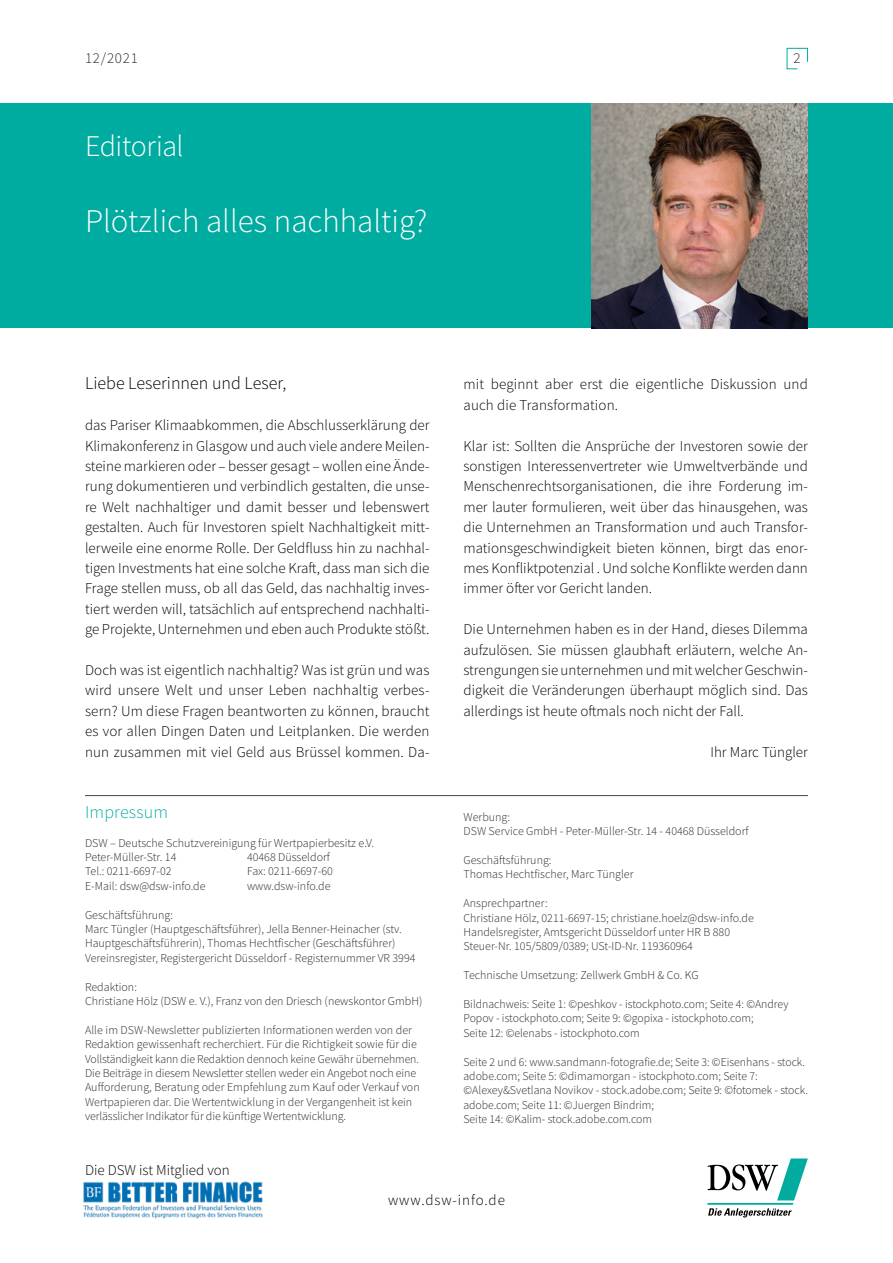
<style>
.page{position:relative;width:893px;height:1263px;background:#fff}
.page>*{position:absolute;margin:0;border:0;box-sizing:border-box;transform-origin:0 0}
.HAUPT{font:300 33px "Source Sans Pro";color:#fff}
.Überschrift_Artikel{font:300 30px "Source Sans Pro";letter-spacing:-.015em;color:#fff}
.Fließtext_DSW_Newsle{font:300 18px "Source Sans Pro";color:#000}
.HAUPT-2{font:300 18px "Source Sans Pro";letter-spacing:.01em;color:#0dafa4}
.Fließtext_DSW_Newsle-2{font:300 15px/20.4px "Source Sans Pro";color:#000;text-align:justify}
.Fließtext_DSW_Newsle-3{font:300 15px "Source Sans Pro";letter-spacing:.06em;color:#000}
.t1{font:300 15px "Source Sans Pro";letter-spacing:.05em;color:#282827}
.Fließtext_DSW_Newsle-4{font:300 12px/14.4px "Source Sans Pro";color:#282827}
</style>
<div class="page">
<div style="left:0;top:104px;width:893px;height:224px;background:#00aba0"></div>
<svg style="left:707px;top:1158px;width:101px;height:59px"></svg>
<svg style="left:786px;top:48px;width:22px;height:22px"></svg>
<img style="left:83px;top:1182px;width:180px;height:37px">
<img style="left:591px;top:104px;width:217px;height:224px">
<hr style="left:85px;top:795px;width:723px;height:1px;background:#444">
<p class="t1" style="left:85px;top:49px;width:54px">12/2021</p>
<p class="Überschrift_Artikel" style="left:85px;top:128px;width:100px">Editorial</p>
<p class="HAUPT" style="left:85px;top:201px;width:344px">Plötzlich alles nachhaltig?</p>
<p class="t1" style="left:794px;top:49px;width:9px">2</p>
<p class="Fließtext_DSW_Newsle" style="left:85px;top:372px;width:203px">Liebe Leserinnen und Leser,</p>
<p class="Fließtext_DSW_Newsle-2" style="left:85px;top:415px;width:346px">das Pariser Klimaabkommen, die Abschlusserklärung der Klimakonferenz in Glasgow und auch viele andere Meilen&shy;steine markieren oder – besser gesagt – wollen eine Ände&shy;rung dokumentieren und verbindlich gestalten, die unse&shy;re Welt nachhaltiger und damit besser und lebenswert gestalten. Auch für Investoren spielt Nachhaltigkeit mitt&shy;lerweile eine enorme Rolle. Der Geldfluss hin zu nachhal&shy;tigen Investments hat eine solche Kraft, dass man sich die Frage stellen muss, ob all das Geld, das nachhaltig inves&shy;tiert werden will, tatsächlich auf entsprechend nachhalti&shy;ge Projekte, Unternehmen und eben auch Produkte stößt.</p>
<p class="Fließtext_DSW_Newsle-2" style="left:85px;top:660px;width:346px">Doch was ist eigentlich nachhaltig? Was ist grün und was wird unsere Welt und unser Leben nachhaltig verbes&shy;sern? Um diese Fragen beantworten zu können, braucht es vor allen Dingen Daten und Leitplanken. Die werden nun zusammen mit viel Geld aus Brüssel kommen. Da-</p>
<p class="HAUPT-2" style="left:85px;top:801px;width:85px">Impressum</p>
<p class="Fließtext_DSW_Newsle-4" style="left:85px;top:835px;width:291px">DSW – Deutsche Schutzvereinigung für Wertpapierbesitz e.V.</p>
<p class="Fließtext_DSW_Newsle-4" style="left:85px;top:850px;width:93px">Peter-Müller-Str. 14</p>
<p class="Fließtext_DSW_Newsle-4" style="left:247px;top:850px;width:85px">40468 Düsseldorf</p>
<p class="Fließtext_DSW_Newsle-4" style="left:85px;top:864px;width:88px">Tel.: 0211-6697-02</p>
<p class="Fließtext_DSW_Newsle-4" style="left:247px;top:864px;width:87px">Fax: 0211-6697-60</p>
<p class="Fließtext_DSW_Newsle-4" style="left:85px;top:879px;width:122px">E-Mail: dsw@dsw-info.de</p>
<p class="Fließtext_DSW_Newsle-4" style="left:247px;top:879px;width:85px">www.dsw-info.de</p>
<p class="Fließtext_DSW_Newsle-4" style="left:85px;top:907px;width:90px">Geschäftsführung:</p>
<p class="Fließtext_DSW_Newsle-4" style="left:85px;top:922px;width:318px">Marc Tüngler (Hauptgeschäftsführer), Jella Benner-Heinacher (stv.<br>Hauptgeschäftsführerin), Thomas Hechtfischer (Geschäftsführer)</p>
<p class="Fließtext_DSW_Newsle-4" style="left:85px;top:951px;width:332px">Vereinsregister, Registergericht Düsseldorf - Registernummer VR 3994</p>
<p class="Fließtext_DSW_Newsle-4" style="left:85px;top:979px;width:53px">Redaktion:</p>
<p class="Fließtext_DSW_Newsle-4" style="left:85px;top:994px;width:339px">Christiane Hölz (DSW e. V.), Franz von den Driesch (newskontor GmbH)</p>
<p class="Fließtext_DSW_Newsle-4" style="left:85px;top:1023px;width:336px">Alle im DSW-Newsletter publizierten Informationen werden von der Redaktion gewissenhaft recherchiert. Für die Richtigkeit sowie für die Vollständigkeit kann die Redaktion dennoch keine Gewähr übernehmen.<br>Die Beiträge in diesem Newsletter stellen weder ein Angebot noch eine Aufforderung, Beratung oder Empfehlung zum Kauf oder Verkauf von Wertpapieren dar. Die Wertentwicklung in der Vergangenheit ist kein verlässlicher Indikator für die künftige Wertentwicklung.</p>
<p class="Fließtext_DSW_Newsle-2" style="left:85px;top:1160px;width:146px">Die DSW ist Mitglied von</p>
<p class="Fließtext_DSW_Newsle-2" style="left:463px;top:374px;width:346px">mit beginnt aber erst die eigentliche Diskussion und auch die Transformation.</p>
<p class="Fließtext_DSW_Newsle-2" style="left:463px;top:435px;width:346px">Klar ist: Sollten die Ansprüche der Investoren sowie der sonstigen Interessenvertreter wie Umweltverbände und Menschenrechtsorganisationen, die ihre Forderung im&shy;mer lauter formulieren, weit über das hinausgehen, was die Unternehmen an Transformation und auch Transfor&shy;mationsgeschwindigkeit bieten können, birgt das enor&shy;mes Konfliktpotenzial . Und solche Konflikte werden dann immer öfter vor Gericht landen.</p>
<p class="Fließtext_DSW_Newsle-2" style="left:463px;top:619px;width:346px">Die Unternehmen haben es in der Hand, dieses Dilemma aufzulösen. Sie müssen glaubhaft erläutern, welche An&shy;strengungen sie unternehmen und mit welcher Geschwin&shy;digkeit die Veränderungen überhaupt möglich sind. Das allerdings ist heute oftmals noch nicht der Fall.</p>
<p class="Fließtext_DSW_Newsle-2" style="left:710px;top:741px;width:99px">Ihr Marc Tüngler</p>
<p class="Fließtext_DSW_Newsle-4" style="left:463px;top:810px;width:48px">Werbung:</p>
<p class="Fließtext_DSW_Newsle-4" style="left:463px;top:824px;width:287px">DSW Service GmbH - Peter-Müller-Str. 14 - 40468 Düsseldorf</p>
<p class="Fließtext_DSW_Newsle-4" style="left:463px;top:853px;width:90px">Geschäftsführung:</p>
<p class="Fließtext_DSW_Newsle-4" style="left:463px;top:867px;width:172px">Thomas Hechtfischer, Marc Tüngler</p>
<p class="Fließtext_DSW_Newsle-4" style="left:463px;top:896px;width:86px">Ansprechpartner:</p>
<p class="Fließtext_DSW_Newsle-4" style="left:463px;top:910px;width:292px">Christiane Hölz, 0211-6697-15; christiane.hoelz@dsw-info.de</p>
<p class="Fließtext_DSW_Newsle-4" style="left:463px;top:925px;width:268px">Handelsregister, Amtsgericht Düsseldorf unter HR B 880</p>
<p class="Fließtext_DSW_Newsle-4" style="left:463px;top:939px;width:231px">Steuer-Nr. 105/5809/0389; USt-ID-Nr. 119360964</p>
<p class="Fließtext_DSW_Newsle-4" style="left:463px;top:968px;width:237px">Technische Umsetzung: Zellwerk GmbH &amp; Co. KG</p>
<p class="Fließtext_DSW_Newsle-4" style="left:463px;top:997px;width:326px">Bildnachweis: Seite 1: ©peshkov - istockphoto.com; Seite 4: ©Andrey<br>Popov - istockphoto.com; Seite 9: ©gopixa - istockphoto.com;<br>Seite 12: ©elenabs - istockphoto.com</p>
<p class="Fließtext_DSW_Newsle-4" style="left:463px;top:1054px;width:346px">Seite 2 und 6: www.sandmann-fotografie.de; Seite 3: ©Eisenhans - stock. adobe.com; Seite 5: ©dimamorgan - istockphoto.com; Seite 7: ©Alexey&amp;Svetlana Novikov - stock.adobe.com; Seite 9: ©fotomek - stock. adobe.com; Seite 11: ©Juergen Bindrim;<br>Seite 14: ©Kalim- stock.adobe.com.com</p>
<p class="Fließtext_DSW_Newsle-3" style="left:388px;top:1191px;width:118px">www.dsw-info.de</p>
</div>
